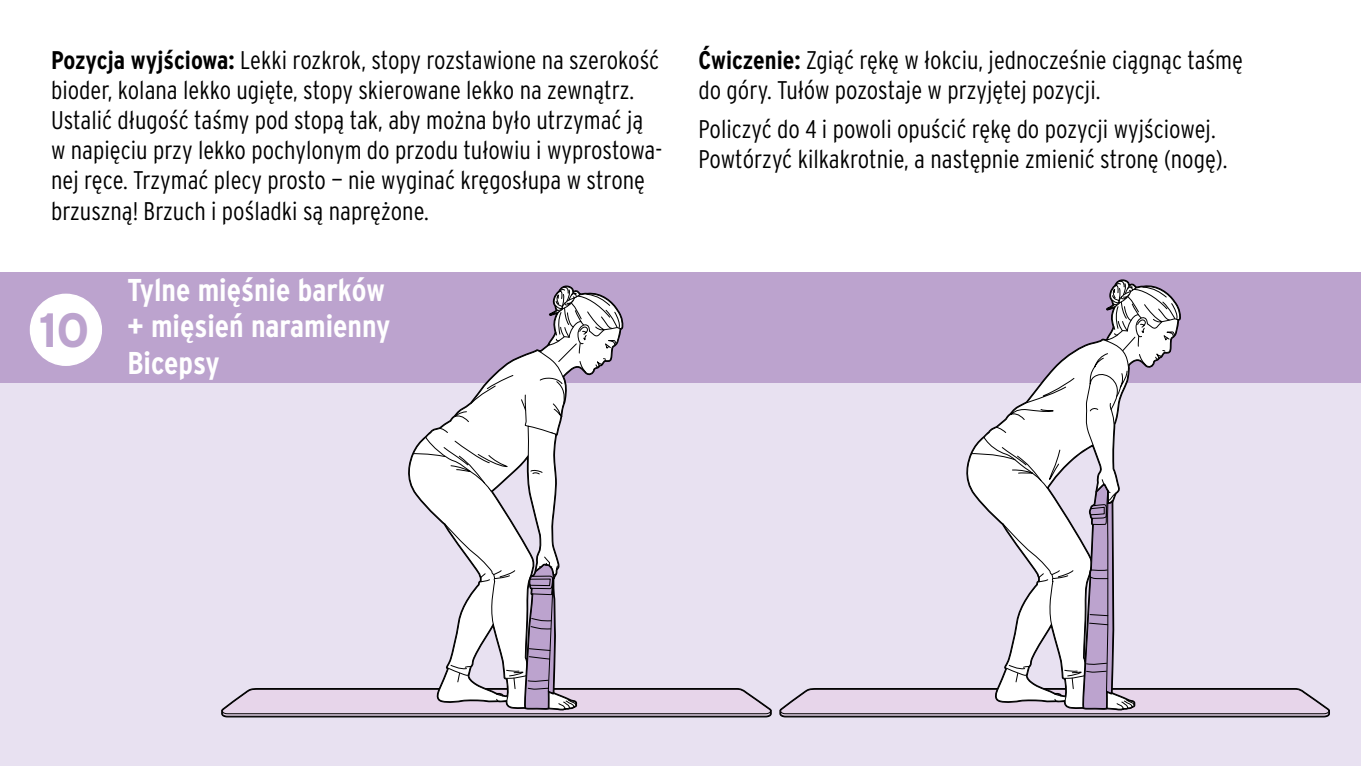
<style>
.page{position:relative;width:1361px;height:766px;background:#fff}
.page>*{position:absolute;margin:0;border:0;box-sizing:border-box;transform-origin:0 0}
.ID_M01_KREIS_SCHWARZ{font:700 48px "Interstate OT";color:#bca3ce}
.ID_ANREDE_GRUSS{font:700 condensed 31.5px/36.3px "Interstate OT";color:#fff}
.ID_FLIESSTEXT{font:300 condensed 25.5px/30px "Interstate OT";color:#000}
.s1{font-weight:700}
</style>
<div class="page">
<div style="left:0;top:383px;width:1361px;height:382px;background:#e8e1f1"></div>
<div style="left:0;top:272px;width:1361px;height:111px;background:#bca3ce"></div>
<svg style="left:221px;top:285px;width:551px;height:432px"></svg>
<svg style="left:779px;top:279px;width:551px;height:438px"></svg>
<div style="left:31px;top:294px;width:70px;height:71px;background:#fff;border-radius:50%"></div>
<div style="left:30px;top:293px;width:72px;height:73px;border:2px solid #fff;border-radius:50%"></div>
<p class="ID_FLIESSTEXT" style="left:51px;top:45px;width:613px"><span class="s1">Pozycja wyjściowa:</span> Lekki rozkrok, stopy rozstawione na szerokość bioder, kolana lekko ugięte, stopy skierowane lekko na zewnątrz.<br>Ustalić długość taśmy pod stopą tak, aby można było utrzymać ją w napięciu przy lekko pochylonym do przodu tułowiu i wyprostowa&shy;nej ręce. Trzymać plecy prosto — nie wyginać kręgosłupa w stronę brzuszną! Brzuch i pośladki są naprężone.</p>
<p class="ID_FLIESSTEXT" style="left:698px;top:45px;width:546px"><span class="s1">Ćwiczenie:</span> Zgiąć rękę w łokciu, jednocześnie ciągnąc taśmę do góry. Tułów pozostaje w przyjętej pozycji.</p>
<p class="ID_FLIESSTEXT" style="left:698px;top:114px;width:530px">Policzyć do 4 i powoli opuścić rękę do pozycji wyjściowej.<br>Powtórzyć kilkakrotnie, a następnie zmienić stronę (nogę).</p>
<p class="ID_M01_KREIS_SCHWARZ" style="left:39px;top:300px;width:52px">10</p>
<p class="ID_ANREDE_GRUSS" style="left:128px;top:271px;width:264px">Tylne mięśnie barków + mięsień naramienny</p>
<p class="ID_ANREDE_GRUSS" style="left:128px;top:344px;width:94px">Bicepsy</p>
</div>
